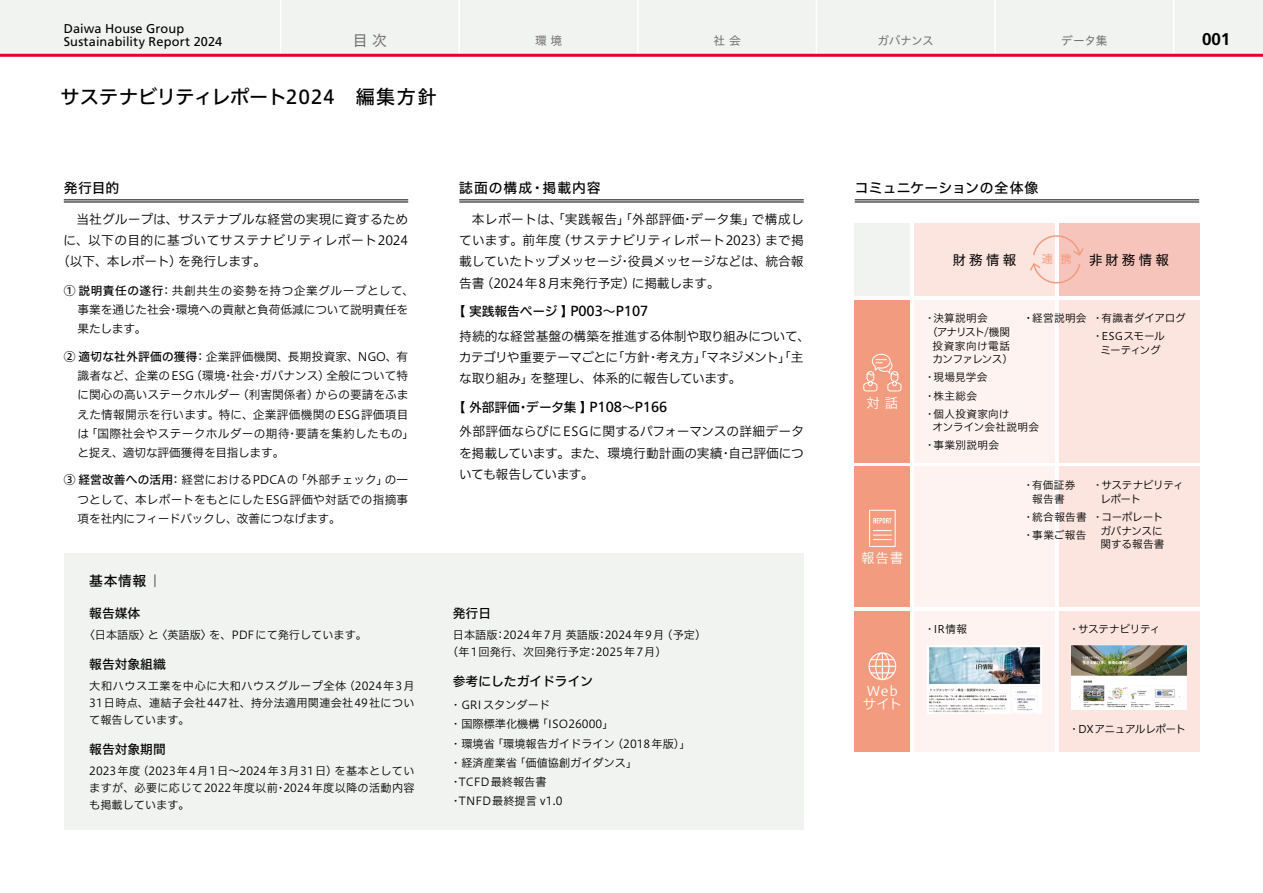
<style>
.page{position:relative;width:1263px;height:893px;background:#fff}
.page>*{position:absolute;margin:0;border:0;box-sizing:border-box;transform-origin:0 0}
.t1{font:19.2px "Hiragino UD Sans F Std N W5";color:#000}
.t2{font:700 16.95px "Frutiger LT Pro";color:#000}
.t3{font:14.85px "Hiragino UD Sans F Std N W4";color:#727171}
.t4{font:13.8px "Hiragino UD Sans F Std N W5";letter-spacing:.02em;color:#000}
.t5{font:13.8px "Hiragino UD Sans F Std N W5";letter-spacing:.075em;color:#000}
.t6{font:13.8px "Hiragino UD Sans F Std N W5";letter-spacing:.04em;color:#000}
.t7{font:13.5px/12.8px "Hiragino UD Sans F Std N W3";letter-spacing:.05em;color:#fff;text-align:center}
.t8{font:13.5px "Hiragino UD Sans F Std N W4";letter-spacing:.235em;color:#000}
.t9{font:12.75px/21.3px "Hiragino UD Sans F Std N W3";letter-spacing:-.01em;color:#000;text-align:justify}
.t10{font:12.75px "Hiragino UD Sans F Std N W5";color:#000}
.t11{font:12.75px/12.8px "Frutiger LT Pro";letter-spacing:.01em;color:#000}
.t12{font:12.75px "Hiragino UD Sans F Std N W3";letter-spacing:.035em;color:#000}
.t13{font:11.7px/19.2px "Hiragino UD Sans F Std N W3";color:#000}
.t14{font:11.7px "Hiragino UD Sans Std N W4";letter-spacing:-.035em;color:#727171}
.t15{font:11.25px "Hiragino UD Sans F Std N W4";color:#f29b7e}
.t16{font:11.1px/17px "Hiragino UD Sans F Std N W3";color:#000;text-align:justify}
.t17{font:10.65px/13.8px "Hiragino UD Sans F Std N W3";color:#000}
.t18{font:10.65px/18px "Hiragino UD Sans F Std N W3";letter-spacing:.03em;color:#000}
.t19{font:10.65px/13.8px "Hiragino UD Sans F Std N W3";letter-spacing:-.04em;color:#000}
.t20{font:10.65px/18px "Hiragino UD Sans F Std N W3";letter-spacing:.025em;color:#000}
.t21{font:10.65px "Hiragino UD Sans F Std N W3";letter-spacing:-.035em;color:#000}
.t22{font:10.65px "Hiragino UD Sans F Std N W3";letter-spacing:-.065em;color:#000}
.t23{font:10.65px "Hiragino UD Sans F Std N W3";letter-spacing:.05em;color:#000}
.s1{font-family:"Hiragino UD Sans F Std N W5"}
.s2{font-family:"Frutiger LT Pro";font-size:14.7px}
.s3{font-family:"Hiragino UD Sans F Std N W4"}
</style>
<div class="page">
<div style="left:0;top:0;width:1263px;height:55px;background:#f1f3f0"></div>
<hr style="left:280px;top:0;width:1px;height:55px;background:#fff">
<hr style="left:458px;top:0;width:2px;height:55px;background:#fff">
<hr style="left:816px;top:0;width:1px;height:55px;background:#fff">
<hr style="left:994px;top:0;width:2px;height:55px;background:#fff">
<hr style="left:1173px;top:0;width:1px;height:55px;background:#fff">
<hr style="left:637px;top:0;width:2px;height:55px;background:#fff">
<hr style="left:0;top:54px;width:1263px;height:3px;background:#e6002f">
<div style="left:64px;top:553px;width:740px;height:276px;background:#f1f3f0"></div>
<div style="left:914px;top:467px;width:140px;height:140px;background:#fef3f0"></div>
<div style="left:1059px;top:467px;width:140px;height:140px;background:#fce4df"></div>
<div style="left:1059px;top:611px;width:140px;height:141px;background:#fce4df"></div>
<div style="left:1059px;top:300px;width:140px;height:162px;background:#fce4df"></div>
<div style="left:914px;top:300px;width:140px;height:162px;background:#fef3f0"></div>
<hr style="left:64px;top:200px;width:344px;height:1px;background:#000">
<hr style="left:64px;top:202px;width:344px;height:1px;background:#000">
<hr style="left:459px;top:200px;width:345px;height:1px;background:#000">
<hr style="left:459px;top:202px;width:345px;height:1px;background:#000">
<hr style="left:855px;top:200px;width:344px;height:1px;background:#000">
<hr style="left:855px;top:202px;width:344px;height:1px;background:#000">
<div style="left:1059px;top:223px;width:140px;height:73px;background:#f7c4bb"></div>
<div style="left:914px;top:223px;width:140px;height:73px;background:#fce4df"></div>
<div style="left:855px;top:223px;width:55px;height:73px;background:#f1f3f0"></div>
<div style="left:855px;top:300px;width:55px;height:162px;background:#f29b7e"></div>
<div style="left:855px;top:467px;width:55px;height:140px;background:#f29b7e"></div>
<div style="left:914px;top:611px;width:140px;height:141px;background:#fef3f0"></div>
<div style="left:855px;top:611px;width:55px;height:141px;background:#f29b7e"></div>
<svg style="left:869px;top:510px;width:27px;height:37px"></svg>
<svg style="left:863px;top:354px;width:38px;height:37px"></svg>
<div style="left:868px;top:652px;width:28px;height:28px;border:1px solid #fff;border-radius:50%"></div>
<div style="left:875px;top:652px;width:14px;height:28px;border:1px solid #fff;border-radius:50%"></div>
<svg style="left:869px;top:653px;width:27px;height:27px"></svg>
<svg style="left:1030px;top:234px;width:54px;height:51px"></svg>
<img style="left:927px;top:645px;width:115px;height:68px">
<img style="left:1071px;top:645px;width:115px;height:64px">
<p class="t11" style="left:64px;top:22px;width:160px">Daiwa House Group<br>Sustainability Report 2024</p>
<h2 class="t2" style="left:1202px;top:29px;width:30px">001</h2>
<h1 class="t1" style="left:61px;top:82px;width:377px">サステナビリティレポート2024　編集方針</h1>
<h3 class="t3" style="left:353px;top:29px;width:36px">目 次</h3>
<p class="t14" style="left:535px;top:32px;width:29px">環 境</p>
<p class="t14" style="left:714px;top:32px;width:29px">社 会</p>
<p class="t14" style="left:877px;top:32px;width:58px">ガバナンス</p>
<p class="t14" style="left:1061px;top:32px;width:48px">データ集</p>
<p class="t6" style="left:64px;top:177px;width:57px">発行目的</p>
<p class="t9" style="left:76px;top:208px;width:333px">当社グループは、サステナブルな経営の実現に資するため</p>
<p class="t12" style="left:64px;top:231px;width:346px">に、以下の目的に基づいてサステナビリティレポート2024</p>
<p class="t9" style="left:57px;top:250px;width:211px">（以下、本レポート）を発行します。</p>
<p class="t13" style="left:78px;top:281px;width:338px;text-indent:-14px"><span class="s1">① 説明責任の遂行</span>：共創共生の姿勢を持つ企業グループとして、事業を通じた社会・環境への貢献と負荷低減について説明責任を果たします。</p>
<p class="t13" style="left:77px;top:346px;width:338px;text-indent:-14px"><span class="s1">② 適切な社外評価の獲得</span>：企業評価機関、長期投資家、NGO、有識者など、企業のESG（環境・社会・ガバナンス）全般について特に関心の高いステークホルダー（利害関係者）からの要請をふまえた情報開示を行います。特に、企業評価機関のESG評価項目は「国際社会やステークホルダーの期待・要請を集約したもの」と捉え、適切な評価獲得を目指します。</p>
<p class="t13" style="left:78px;top:470px;width:332px;text-align:justify;text-indent:-14px"><span class="s1">③ 経営改善への活用</span>：経営におけるPDCAの「外部チェック」の一つとして、本レポートをもとにしたESG評価や対話での指摘事項を社内にフィードバックし、改善につなげます。</p>
<p class="t6" style="left:89px;top:570px;width:74px">基本情報 ｜</p>
<p class="t10" style="left:89px;top:604px;width:53px">報告媒体</p>
<p class="t16" style="left:84px;top:626px;width:285px">〈日本語版〉と〈英語版〉を、PDFにて発行しています。</p>
<p class="t10" style="left:89px;top:655px;width:78px">報告対象組織</p>
<p class="t16" style="left:89px;top:677px;width:327px">大和ハウス工業を中心に大和ハウスグループ全体（2024年3月31日時点、連結子会社447社、持分法適用関連会社49社について報告しています。</p>
<p class="t10" style="left:89px;top:740px;width:78px">報告対象期間</p>
<p class="t16" style="left:89px;top:762px;width:327px">2023年度（2023年4月1日～2024年3月31日）を基本としていますが、必要に応じて2022年度以前・2024年度以降の活動内容も掲載しています。</p>
<p class="t5" style="left:459px;top:177px;width:143px">誌面の構成・掲載内容</p>
<p class="t9" style="left:459px;top:208px;width:346px;text-indent:13px">本レポートは、「実践報告」「外部評価・データ集」で構成しています。前年度（サステナビリティレポート2023）まで掲載していたトップメッセージ・役員メッセージなどは、統合報告書（2024年8月末発行予定）に掲載します。</p>
<p class="t10" style="left:453px;top:302px;width:197px">【実践報告ページ】<span class="s2">P003</span><span class="s3">～</span><span class="s2">P107</span></p>
<p class="t9" style="left:459px;top:325px;width:353px;text-align:left">持続的な経営基盤の構築を推進する体制や取り組みについて、カテゴリや重要テーマごとに「方針・考え方」「マネジメント」「主な取り組み」を整理し、体系的に報告しています。</p>
<p class="t10" style="left:453px;top:397px;width:216px">【外部評価・データ集】<span class="s2">P108</span><span class="s3">～</span><span class="s2">P166</span></p>
<p class="t9" style="left:459px;top:420px;width:347px">外部評価ならびにESGに関するパフォーマンスの詳細データを掲載しています。また、環境行動計画の実績・自己評価についても報告しています。</p>
<p class="t10" style="left:453px;top:604px;width:40px">発行日</p>
<p class="t16" style="left:447px;top:626px;width:260px;text-indent:6px">日本語版：2024年7月英語版：2024年9月（予定）（年1回発行、次回発行予定：2025年7月）</p>
<p class="t10" style="left:453px;top:672px;width:142px">参考にしたガイドライン</p>
<p class="t16" style="left:450px;top:695px;width:242px;line-height:19.2px;text-align:left">・ GRIスタンダード<br>・国際標準化機構「ISO26000」<br>・環境省「環境報告ガイドライン（2018年版）」・経済産業省「価値協創ガイダンス」<br>・TCFD最終報告書<br>・TNFD最終提言 v1.0</p>
<p class="t4" style="left:855px;top:177px;width:185px">コミュニケーションの全体像</p>
<p class="t7" style="left:866px;top:395px;width:33px">対 話</p>
<p class="t7" style="left:861px;top:551px;width:44px">報告書</p>
<p class="t7" style="left:863px;top:684px;width:41px">Webサイト</p>
<p class="t8" style="left:952px;top:250px;width:65px">財務情報</p>
<p class="t8" style="left:1089px;top:250px;width:81px">非財務情報</p>
<p class="t15" style="left:1042px;top:251px;width:31px">連 携</p>
<p class="t17" style="left:924px;top:310px;width:65px">・決算説明会</p>
<p class="t17" style="left:927px;top:324px;width:84px">（アナリスト/機関</p>
<p class="t23" style="left:932px;top:337px;width:79px">投資家向け電話</p>
<p class="t22" style="left:932px;top:351px;width:82px">カンファレンス）</p>
<p class="t18" style="left:924px;top:368px;width:87px">・現場見学会<br>・株主総会<br>・個人投資家向け</p>
<p class="t18" style="left:924px;top:418px;width:116px;text-indent:8px">オンライン会社説明会・事業別説明会</p>
<p class="t17" style="left:1023px;top:310px;width:65px"><span class="s3">・</span>経営説明会</p>
<p class="t17" style="left:1092px;top:308px;width:95px;line-height:18px">・有識者ダイアログ・ESGスモール</p>
<p class="t17" style="left:1100px;top:342px;width:62px">ミーティング</p>
<p class="t17" style="left:1023px;top:477px;width:54px;text-align:center">・有価証券報告書</p>
<p class="t20" style="left:1023px;top:507px;width:65px">・統合報告書・事業ご報告</p>
<p class="t19" style="left:1100px;top:477px;width:85px;text-indent:-8px">・サステナビリティレポート</p>
<p class="t17" style="left:1100px;top:509px;width:66px;text-indent:-8px">・コーポレートガバナンスに関する報告書</p>
<p class="t17" style="left:924px;top:622px;width:44px">・IR情報</p>
<p class="t21" style="left:1069px;top:621px;width:93px">・サステナビリティ</p>
<p class="t19" style="left:1069px;top:722px;width:118px">・DXアニュアルレポート</p>
</div>
